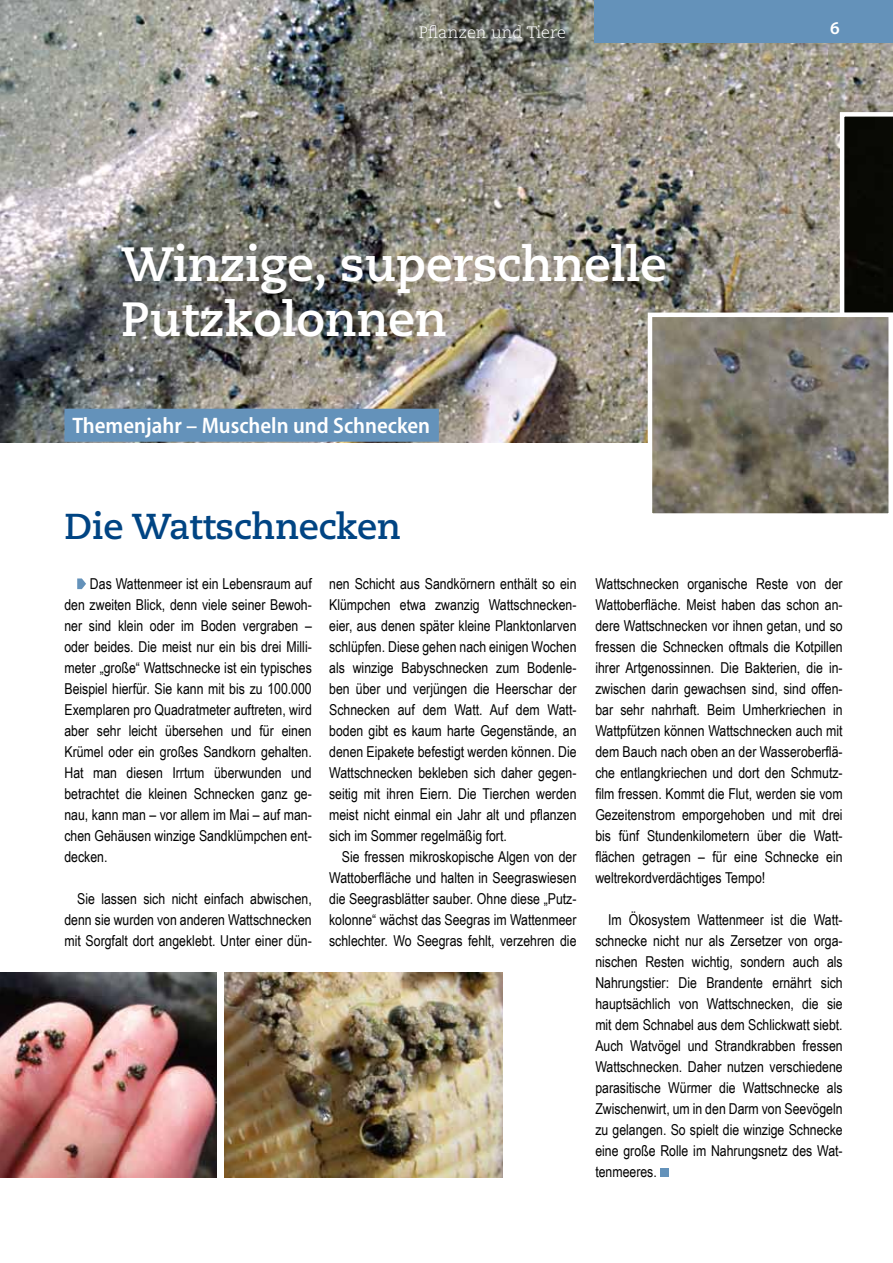
<style>
.page{position:relative;width:893px;height:1263px;background:#fff}
.page>*{position:absolute;margin:0;border:0;box-sizing:border-box;transform-origin:0 0}
.t1{font:700 48px/55.5px "Caecilia";letter-spacing:-.005em;color:#fff}
.t2{font:700 36px "Caecilia";letter-spacing:-.005em;color:#004483}
.t3{font:600 semi-condensed 22.5px "Myriad Pro";color:#fff}
.t4{font:600 18px "Myriad Pro";color:#fff}
.t5{font:300 16.5px "Caecilia";color:#fff}
.t6{font:15px/21px "Arial Narrow";color:#000;text-align:justify}
</style>
<div class="page">
<img style="left:0;top:0;width:893px;height:442px">
<svg style="left:840px;top:112px;width:53px;height:201px;background:#22221e"></svg>
<img style="left:653px;top:318px;width:235px;height:195px">
<div style="left:648px;top:313px;width:245px;height:205px;border:4px solid #fff"></div>
<div style="left:64px;top:409px;width:375px;height:33px;background:#6492ba"></div>
<svg style="left:77px;top:578px;width:9px;height:11px"></svg>
<div style="left:660px;top:1169px;width:9px;height:8px;background:#6492ba"></div>
<img style="left:0;top:973px;width:217px;height:205px">
<img style="left:224px;top:973px;width:279px;height:205px">
<div style="left:595px;top:0;width:298px;height:43px;background:#6492ba"></div>
<p class="t5" style="left:419px;top:23px;width:149px">Pflanzen und Tiere</p>
<p class="t4" style="left:830px;top:16px;width:11px">6</p>
<h1 class="t1" style="left:121px;top:237px;width:547px">Winzige, superschnelle<br>Putzkolonnen</h1>
<h3 class="t3" style="left:72px;top:411px;width:359px">Themenjahr – Muscheln und Schnecken</h3>
<h2 class="t2" style="left:64px;top:506px;width:338px">Die Wattschnecken</h2>
<p class="t6" style="left:64px;top:573px;width:249px;text-indent:26px">Das Wattenmeer ist ein Lebensraum auf den zweiten Blick, denn viele seiner Bewoh&shy;ner sind klein oder im Boden vergraben – oder beides. Die meist nur ein bis drei Milli&shy;meter „große“ Wattschnecke ist ein typisches Beispiel hierfür. Sie kann mit bis zu 100.000<br>Exemplaren pro Quadratmeter auftreten, wird aber sehr leicht übersehen und für einen Krümel oder ein großes Sandkorn gehalten.<br>Hat man diesen Irrtum überwunden und betrachtet die kleinen Schnecken ganz ge&shy;nau, kann man – vor allem im Mai – auf man&shy;chen Gehäusen winzige Sandklümpchen ent&shy;decken.</p>
<p class="t6" style="left:64px;top:888px;width:249px;text-indent:13px">Sie lassen sich nicht einfach abwischen, denn sie wurden von anderen Wattschnecken mit Sorgfalt dort angeklebt. Unter einer dün-</p>
<p class="t6" style="left:329px;top:573px;width:249px">nen Schicht aus Sandkörnern enthält so ein Klümpchen etwa zwanzig Wattschnecken&shy;eier, aus denen später kleine Planktonlarven schlüpfen. Diese gehen nach einigen Wochen als winzige Babyschnecken zum Bodenle&shy;ben über und verjüngen die Heerschar der Schnecken auf dem Watt. Auf dem Watt&shy;boden gibt es kaum harte Gegenstände, an denen Eipakete befestigt werden können. Die Wattschnecken bekleben sich daher gegen&shy;seitig mit ihren Eiern. Die Tierchen werden meist nicht einmal ein Jahr alt und pflanzen sich im Sommer regelmäßig fort.</p>
<p class="t6" style="left:329px;top:846px;width:249px;text-indent:13px">Sie fressen mikroskopische Algen von der Wattoberfläche und halten in Seegraswiesen die Seegrasblätter sauber. Ohne diese „Putz&shy;kolonne“ wächst das Seegras im Wattenmeer schlechter. Wo Seegras fehlt, verzehren die</p>
<p class="t6" style="left:595px;top:573px;width:249px">Wattschnecken organische Reste von der Wattoberfläche. Meist haben das schon an&shy;dere Wattschnecken vor ihnen getan, und so fressen die Schnecken oftmals die Kotpillen ihrer Artgenossinnen. Die Bakterien, die in&shy;zwischen darin gewachsen sind, sind offen&shy;bar sehr nahrhaft. Beim Umherkriechen in Wattpfützen können Wattschnecken auch mit dem Bauch nach oben an der Wasseroberflä&shy;che entlangkriechen und dort den Schmutz&shy;film fressen. Kommt die Flut, werden sie vom Gezeitenstrom emporgehoben und mit drei bis fünf Stundenkilometern über die Watt&shy;flächen getragen – für eine Schnecke ein weltrekordverdächtiges Tempo!</p>
<p class="t6" style="left:595px;top:909px;width:249px;text-indent:13px">Im Ökosystem Wattenmeer ist die Watt&shy;schnecke nicht nur als Zersetzer von orga&shy;nischen Resten wichtig, sondern auch als Nahrungstier: Die Brandente ernährt sich hauptsächlich von Wattschnecken, die sie mit dem Schnabel aus dem Schlickwatt siebt.<br>Auch Watvögel und Strandkrabben fressen Wattschnecken. Daher nutzen verschiedene parasitische Würmer die Wattschnecke als Zwischenwirt, um in den Darm von Seevögeln zu gelangen. So spielt die winzige Schnecke eine große Rolle im Nahrungsnetz des Wat&shy;tenmeeres.</p>
</div>
